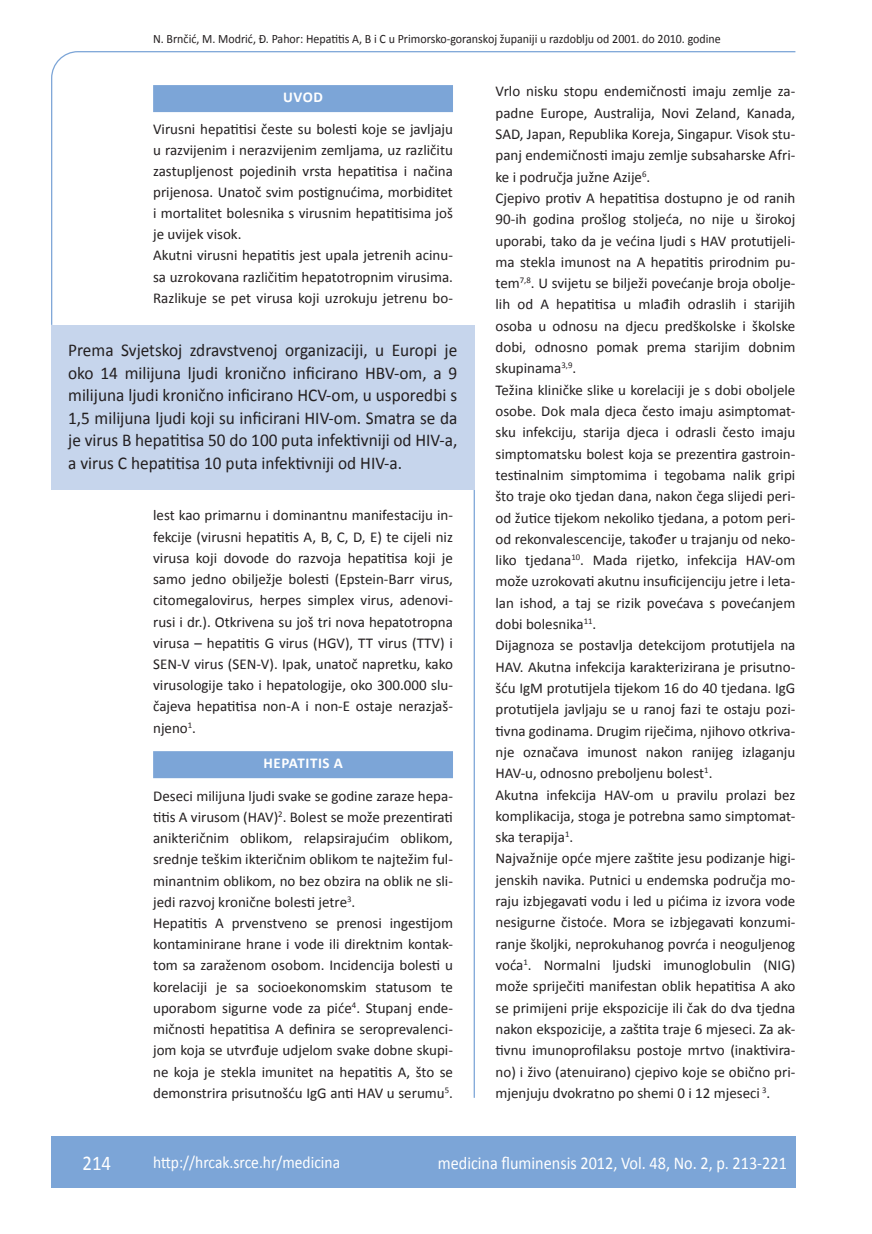
<style>
.page{position:relative;width:872px;height:1234px;background:#fff}
.page>*{position:absolute;margin:0;border:0;box-sizing:border-box;transform-origin:0 0}
.t1{font:21px "Calibri";color:#fff;scale:.9 1}
.anterfile{font:18px/22.5px "Calibri";color:#231f20;text-align:justify;scale:.96 1}
.t2{font:18px "Calibri";color:#fff;scale:.9 1}
.t3{font:17.25px "Calibri";color:#fff;scale:.9 1}
.osnovni_tekst{font:15px/21.3px "Calibri";color:#231f20;text-align:justify}
.naslov_ruler{font:700 15px "Calibri";letter-spacing:.04em;color:#fff}
.glava{font:12.75px "Calibri";color:#231f20;scale:.94 1}
</style>
<div class="page">
<svg style="left:51px;top:51px;width:745px;height:274px"></svg>
<hr style="left:473px;top:325px;width:2px;height:772px;background:#7ca5d7">
<div style="left:51px;top:1135px;width:744px;height:51px;background:#7ca5d7"></div>
<div style="left:153px;top:85px;width:300px;height:27px;background:#7ca5d7"></div>
<div style="left:51px;top:325px;width:423px;height:165px;background:#c6d5ec"></div>
<div style="left:153px;top:751px;width:300px;height:27px;background:#7ca5d7"></div>
<p class="glava" style="left:153px;top:30px;width:605px">N. Brnčić, M. Modrić, Đ. Pahor: Hepatitis A, B i C u Primorsko-goranskoj županiji u razdoblju od 2001. do 2010. godine</p>
<p class="naslov_ruler" style="left:283px;top:88px;width:41px">UVOD</p>
<p class="osnovni_tekst" style="left:153px;top:118px;width:301px">Virusni hepatitisi česte su bolesti koje se javljaju u razvijenim i nerazvijenim zemljama, uz različitu zastupljenost pojedinih vrsta hepatitisa i načina prijenosa. Unatoč svim postignućima, morbiditet i mortalitet bolesnika s virusnim hepatitisima još je uvijek visok.</p>
<p class="osnovni_tekst" style="left:153px;top:244px;width:301px">Akutni virusni hepatitis jest upala jetrenih acinu&shy;sa uzrokovana različitim hepatotropnim virusima.<br>Razlikuje se pet virusa koji uzrokuju jetrenu bo-</p>
<p class="anterfile" style="left:68px;top:338px;width:407px">Prema Svjetskoj zdravstvenoj organizaciji, u Europi je oko 14 milijuna ljudi kronično inficirano HBV-om, a 9 milijuna ljudi kronično inficirano HCV-om, u usporedbi s 1,5 milijuna ljudi koji su inficirani HIV-om. Smatra se da je virus B hepatitisa 50 do 100 puta infektivniji od HIV-a, a virus C hepatitisa 10 puta infektivniji od HIV-a.</p>
<p class="osnovni_tekst" style="left:153px;top:504px;width:301px">lest kao primarnu i dominantnu manifestaciju in&shy;fekcije (virusni hepatitis A, B, C, D, E) te cijeli niz virusa koji dovode do razvoja hepatitisa koji je samo jedno obilježje bolesti (Epstein-Barr virus, citomegalovirus, herpes simplex virus, adenovi&shy;rusi i dr.). Otkrivena su još tri nova hepatotropna virusa – hepatitis G virus (HGV), TT virus (TTV) i SEN-V virus (SEN-V). Ipak, unatoč napretku, kako virusologije tako i hepatologije, oko 300.000 slu&shy;čajeva hepatitisa non-A i non-E ostaje nerazjaš&shy;njeno<sup>1</sup>.</p>
<p class="naslov_ruler" style="left:263px;top:754px;width:81px">HEPATITIS A</p>
<p class="osnovni_tekst" style="left:153px;top:784px;width:301px">Deseci milijuna ljudi svake se godine zaraze hepa&shy;titis A virusom (HAV)<sup>2</sup>. Bolest se može prezentirati anikteričnim oblikom, relapsirajućim oblikom, srednje teškim ikteričnim oblikom te najtežim ful&shy;minantnim oblikom, no bez obzira na oblik ne sli&shy;jedi razvoj kronične bolesti jetre<sup>3</sup>.</p>
<p class="osnovni_tekst" style="left:153px;top:911px;width:301px">Hepatitis A prvenstveno se prenosi ingestijom kontaminirane hrane i vode ili direktnim kontak&shy;tom sa zaraženom osobom. Incidencija bolesti u korelaciji je sa socioekonomskim statusom te uporabom sigurne vode za piće<sup>4</sup>. Stupanj ende&shy;mičnosti hepatitisa A definira se seroprevalenci&shy;jom koja se utvrđuje udjelom svake dobne skupi&shy;ne koja je stekla imunitet na hepatitis A, što se demonstrira prisutnošću IgG anti HAV u serumu<sup>5</sup>.</p>
<p class="osnovni_tekst" style="left:495px;top:80px;width:301px">Vrlo nisku stopu endemičnosti imaju zemlje za&shy;padne Europe, Australija, Novi Zeland, Kanada, SAD, Japan, Republika Koreja, Singapur. Visok stu&shy;panj endemičnosti imaju zemlje subsaharske Afri&shy;ke i područja južne Azije<sup>6</sup>.</p>
<p class="osnovni_tekst" style="left:495px;top:186px;width:301px">Cjepivo protiv A hepatitisa dostupno je od ranih 90-ih godina prošlog stoljeća, no nije u širokoj uporabi, tako da je većina ljudi s HAV protutijeli&shy;ma stekla imunost na A hepatitis prirodnim pu&shy;tem<sup>7,8</sup>. U svijetu se bilježi povećanje broja obolje&shy;lih od A hepatitisa u mlađih odraslih i starijih osoba u odnosu na djecu predškolske i školske dobi, odnosno pomak prema starijim dobnim skupinama<sup>3,9</sup>.</p>
<p class="osnovni_tekst" style="left:495px;top:378px;width:301px">Težina kliničke slike u korelaciji je s dobi oboljele osobe. Dok mala djeca često imaju asimptomat&shy;sku infekciju, starija djeca i odrasli često imaju simptomatsku bolest koja se prezentira gastroin&shy;testinalnim simptomima i tegobama nalik gripi što traje oko tjedan dana, nakon čega slijedi peri&shy;od žutice tijekom nekoliko tjedana, a potom peri&shy;od rekonvalescencije, također u trajanju od neko&shy;liko tjedana<sup>10</sup>. Mada rijetko, infekcija HAV-om može uzrokovati akutnu insuficijenciju jetre i leta&shy;lan ishod, a taj se rizik povećava s povećanjem dobi bolesnika<sup>11</sup>.</p>
<p class="osnovni_tekst" style="left:495px;top:634px;width:301px">Dijagnoza se postavlja detekcijom protutijela na HAV. Akutna infekcija karakterizirana je prisutno&shy;šću IgM protutijela tijekom 16 do 40 tjedana. IgG protutijela javljaju se u ranoj fazi te ostaju pozi&shy;tivna godinama. Drugim riječima, njihovo otkriva&shy;nje označava imunost nakon ranijeg izlaganju HAV-u, odnosno preboljenu bolest<sup>1</sup>.</p>
<p class="osnovni_tekst" style="left:495px;top:783px;width:301px">Akutna infekcija HAV-om u pravilu prolazi bez komplikacija, stoga je potrebna samo simptomat&shy;ska terapija<sup>1</sup>.</p>
<p class="osnovni_tekst" style="left:495px;top:846px;width:301px">Najvažnije opće mjere zaštite jesu podizanje higi&shy;jenskih navika. Putnici u endemska područja mo&shy;raju izbjegavati vodu i led u pićima iz izvora vode nesigurne čistoće. Mora se izbjegavati konzumi&shy;ranje školjki, neprokuhanog povrća i neoguljenog voća<sup>1</sup>. Normalni ljudski imunoglobulin (NIG) može spriječiti manifestan oblik hepatitisa A ako se primijeni prije ekspozicije ili čak do dva tjedna nakon ekspozicije, a zaštita traje 6 mjeseci. Za ak&shy;tivnu imunoprofilaksu postoje mrtvo (inaktivira&shy;no) i živo (atenuirano) cjepivo koje se obično pri&shy;mjenjuju dvokratno po shemi 0 i 12 mjeseci <sup>3</sup>.</p>
<p class="t1" style="left:82px;top:1149px;width:33px">214</p>
<p class="t3" style="left:153px;top:1150px;width:209px">http://hrcak.srce.hr/medicina</p>
<p class="t2" style="left:438px;top:1151px;width:389px">medicina fluminensis 2012, Vol. 48, No. 2, p. 213-221</p>
</div>
